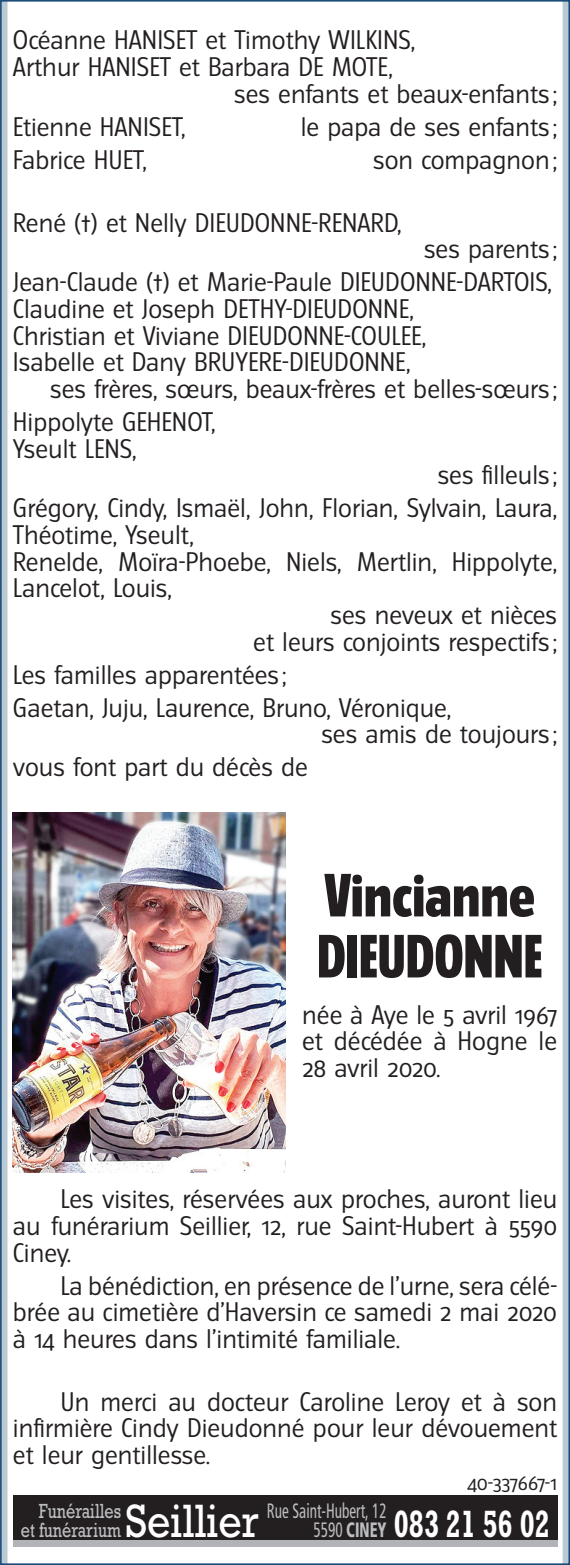
<style>
.page{position:relative;width:570px;height:1565px;background:#fff}
.page>*{position:absolute;margin:0;border:0;box-sizing:border-box;transform-origin:0 0}
.t1{font:800 54.6px/60.9px "Turmino";color:#231f20}
.t2{font:47.4px "Rockwell";color:#fff;scale:.86 1}
.t3{font:700 38.7px "Rockwell";color:#fff;scale:.71 1}
.t4{font:24px/26.7px "Turmino";color:#231f20;text-align:justify}
.t5{font:condensed 20.7px/19.2px "Frutiger LT Std";color:#bcbdc0;text-align:right;scale:.73 1}
.t6{font:20.7px/19.2px "Rockwell";color:#bcbdc0;text-align:right;scale:.78 1}
.t7{font:19.2px "Turmino";letter-spacing:-.02em;color:#231f20}
.s1{font-weight:900}
</style>
<div class="page">
<svg style="left:0;top:0;width:8px;height:1565px;background:#9db3c4"></svg>
<div style="left:562px;top:0;width:8px;height:1565px;background:#bacad5"></div>
<div style="left:13px;top:1495px;width:544px;height:51px;background:#231f20"></div>
<div style="left:13px;top:1540px;width:544px;height:6px;background:#b2b3b7"></div>
<img style="left:13px;top:812px;width:272px;height:360px">
<p class="t4" style="left:13px;top:27px;width:404px">Océanne HANISET et Timothy WILKINS,</p>
<p class="t4" style="left:13px;top:53px;width:381px">Arthur HANISET et Barbara DE MOTE,</p>
<p class="t4" style="left:234px;top:80px;width:324px">ses enfants et beaux-enfants ;</p>
<p class="t4" style="left:13px;top:113px;width:174px">Etienne HANISET,</p>
<p class="t4" style="left:301px;top:113px;width:258px">le papa de ses enfants ;</p>
<p class="t4" style="left:13px;top:146px;width:135px">Fabrice HUET,</p>
<p class="t4" style="left:373px;top:146px;width:186px">son compagnon;</p>
<p class="t4" style="left:13px;top:209px;width:390px">René (†) et Nelly DIEUDONNE-RENARD,</p>
<p class="t4" style="left:13px;top:233px;width:545px;line-height:33px;text-align:right">ses parents ;<br>Jean-Claude (†) et Marie-Paule DIEUDONNE-DARTOIS,</p>
<p class="t4" style="left:13px;top:295px;width:402px">Claudine et Joseph DETHY-DIEUDONNE,</p>
<p class="t4" style="left:13px;top:322px;width:415px">Christian et Viviane DIEUDONNE-COULEE,</p>
<p class="t4" style="left:13px;top:349px;width:399px">Isabelle et Dany BRUYERE-DIEUDONNE,</p>
<p class="t4" style="left:50px;top:375px;width:508px">ses frères, sœurs, beaux-frères et belles-sœurs ;</p>
<p class="t4" style="left:13px;top:408px;width:204px">Hippolyte GEHENOT,<br>Yseult LENS,</p>
<p class="t4" style="left:13px;top:459px;width:545px;line-height:33px;text-align:right">ses filleuls ;<br>Grégory, Cindy, Ismaël, John, Florian, Sylvain, Laura,</p>
<p class="t4" style="left:13px;top:521px;width:182px">Théotime, Yseult,</p>
<p class="t4" style="left:13px;top:548px;width:545px">Renelde, Moïra-Phoebe, Niels, Mertlin, Hippolyte,</p>
<p class="t4" style="left:13px;top:575px;width:160px">Lancelot, Louis,</p>
<p class="t4" style="left:330px;top:601px;width:228px">ses neveux et nièces</p>
<p class="t4" style="left:253px;top:628px;width:305px">et leurs conjoints respectifs ;</p>
<p class="t4" style="left:13px;top:658px;width:440px;line-height:33px">Les familles apparentées ;<br>Gaetan, Juju, Laurence, Bruno, Véronique,</p>
<p class="t4" style="left:321px;top:721px;width:237px">ses amis de toujours ;</p>
<p class="t4" style="left:13px;top:754px;width:296px">vous font part du décès de</p>
<h1 class="t1" style="left:317px;top:865px;width:227px">Vincianne<br>DIEUDONNE</h1>
<p class="t4" style="left:302px;top:1001px;width:256px">née à Aye le 5 avril 1967 et décédée à Hogne le 28 avril 2020.</p>
<p class="t4" style="left:13px;top:1186px;width:546px;text-indent:47px">Les visites, réservées aux proches, auront lieu au funérarium Seillier, 12, rue Saint-Hubert à 5590<br>Ciney.</p>
<p class="t4" style="left:13px;top:1272px;width:545px;text-indent:47px">La bénédiction, en présence de l’urne, sera célé&shy;brée au cimetière d’Haversin ce samedi 2 mai 2020 à 14 heures dans l’intimité familiale.</p>
<p class="t4" style="left:13px;top:1388px;width:545px;text-indent:47px">Un merci au docteur Caroline Leroy et à son infirmière Cindy Dieudonné pour leur dévouement et leur gentillesse.</p>
<p class="t7" style="left:467px;top:1470px;width:92px">40‑337667‑1</p>
<p class="t6" style="left:21px;top:1501px;width:130px">Funérailles et funérarium</p>
<h2 class="t2" style="left:125px;top:1494px;width:157px">Seillier</h2>
<h3 class="t3" style="left:394px;top:1501px;width:221px">083 21 56 02</h3>
<p class="t5" style="left:267px;top:1501px;width:166px">Rue Saint-Hubert, 12<br>5590 <span class="s1">CINEY</span></p>
</div>
